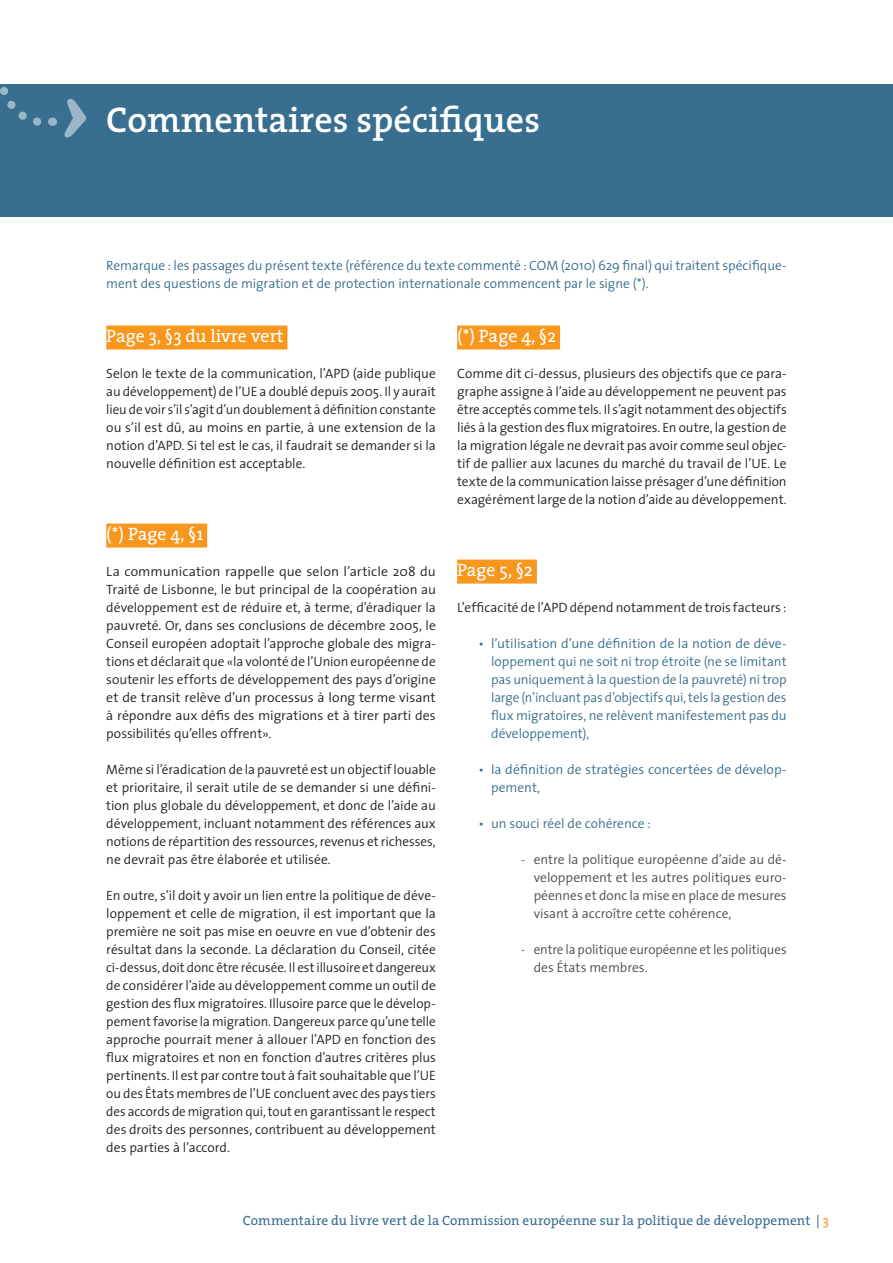
<style>
.page{position:relative;width:893px;height:1263px;background:#fff}
.page>*{position:absolute;margin:0;border:0;box-sizing:border-box;transform-origin:0 0}
.titre_1{font:600 36px "The Serif";color:#fff}
.titre_2{font:18px "The Serif";color:#fff}
.corps_de_texte{font:300 13.5px/18px "The Sans";color:#231f20;text-align:justify}
.corps_de_texte_-_énu{font:300 13.5px/18px "The Sans";color:#386e8f;text-align:justify}
.corps_de_texte_-_énu-2{font:300 13.5px/18px "The Sans";letter-spacing:-.005em;color:#4b4c4d;text-align:justify}
.corps_de_texte-2{font:300 13.5px/18px "The Sans";color:#386e8f}
.t1{font:13.5px "The Serif";letter-spacing:.005em;color:#386e8f}
.s1{font-style:inherit}
.s2{color:#f7971d}
</style>
<div class="page">
<div style="left:106px;top:326px;width:181px;height:24px;background:#f7971d"></div>
<div style="left:106px;top:524px;width:101px;height:24px;background:#f7971d"></div>
<div style="left:457px;top:326px;width:103px;height:24px;background:#f7971d"></div>
<div style="left:457px;top:560px;width:80px;height:24px;background:#f7971d"></div>
<div style="left:0;top:85px;width:893px;height:132px;background:#386e8f"></div>
<svg style="left:0;top:84px;width:53px;height:42px"></svg>
<svg style="left:64px;top:98px;width:22px;height:40px"></svg>
<p class="titre_1" style="left:106px;top:90px;width:435px">Commentaires spécifiques</p>
<p class="corps_de_texte-2" style="left:106px;top:256px;width:682px">Remarque : les passages du présent texte (référence du texte commenté : COM (2010) 629 final) qui traitent spécifique&shy;ment des questions de migration et de protection internationale commencent par le signe (*).</p>
<p class="titre_2" style="left:106px;top:321px;width:179px">Page 3, §3 du livre vert</p>
<p class="corps_de_texte" style="left:106px;top:364px;width:331px">Selon le texte de la communication, l’APD (aide publique au développement) de l’UE a doublé depuis 2005. Il y aurait lieu de voir s’il s’agit d’un doublement à définition constante ou s’il est dû, au moins en partie, à une extension de la notion d’APD. Si tel est le cas, il faudrait se demander si la nouvelle définition est acceptable.</p>
<p class="titre_2" style="left:106px;top:519px;width:98px">(*) Page 4, §1</p>
<p class="corps_de_texte" style="left:106px;top:562px;width:331px">La communication rappelle que selon l’article 208 du Traité de Lisbonne, le but principal de la coopération au développement est de réduire et, à terme, d’éradiquer la pauvreté. Or, dans ses conclusions de décembre 2005, le Conseil européen adoptait l’approche globale des migra&shy;tions et déclarait que «la volonté de l’Union européenne de soutenir les efforts de développement des pays d’origine et de transit relève d’un processus à long terme visant à répondre aux défis des migrations et à tirer parti des possibilités qu’elles offrent».</p>
<p class="corps_de_texte" style="left:106px;top:760px;width:331px">Même si l’éradication de la pauvreté est un objectif louable et prioritaire, il serait utile de se demander si une défini&shy;tion plus globale du développement, et donc de l’aide au développement, incluant notamment des références aux notions de répartition des ressources, revenus et richesses, ne devrait pas être élaborée et utilisée.</p>
<p class="corps_de_texte" style="left:106px;top:886px;width:331px">En outre, s’il doit y avoir un lien entre la politique de déve&shy;loppement et celle de migration, il est important que la première ne soit pas mise en oeuvre en vue d’obtenir des résultat dans la seconde. La déclaration du Conseil, citée ci-dessus, doit donc être récusée. Il est illusoire et dangereux de considérer l’aide au développement comme un outil de gestion des flux migratoires. Illusoire parce que le dévelop&shy;pement favorise la migration. Dangereux parce qu’une telle approche pourrait mener à allouer l’APD en fonction des flux migratoires et non en fonction d’autres critères plus pertinents. Il est par contre tout à fait souhaitable que l’UE ou des États membres de l’UE concluent avec des pays tiers des accords de migration qui, tout en garantissant le respect des droits des personnes, contribuent au développement des parties à l’accord.</p>
<p class="titre_2" style="left:457px;top:321px;width:101px">(*) Page 4, §2</p>
<p class="corps_de_texte" style="left:457px;top:364px;width:331px">Comme dit ci-dessus, plusieurs des objectifs que ce para&shy;graphe assigne à l’aide au développement ne peuvent pas être acceptés comme tels. Il s’agit notamment des objectifs liés à la gestion des flux migratoires. En outre, la gestion de la migration légale ne devrait pas avoir comme seul objec&shy;tif de pallier aux lacunes du marché du travail de l’UE. Le texte de la communication laisse présager d’une définition exagérément large de la notion d’aide au développement.</p>
<p class="titre_2" style="left:457px;top:555px;width:77px">Page 5, §2</p>
<p class="corps_de_texte" style="left:457px;top:598px;width:331px">L’efficacité de l’APD dépend notamment de trois facteurs :</p>
<p class="corps_de_texte_-_énu" style="left:491px;top:634px;width:297px;text-indent:-13px">• l’utilisation d’une définition de la notion de déve&shy;loppement qui ne soit ni trop étroite (ne se limitant pas uniquement à la question de la pauvreté) ni trop large (n’incluant pas d’objectifs qui, tels la gestion des flux migratoires, ne relèvent manifestement pas du développement),</p>
<p class="corps_de_texte_-_énu" style="left:491px;top:760px;width:297px;text-indent:-13px">• la définition de stratégies concertées de dévelop&shy;pement,</p>
<p class="corps_de_texte_-_énu" style="left:478px;top:814px;width:174px">• un souci réel de cohérence :</p>
<p class="corps_de_texte_-_énu-2" style="left:534px;top:850px;width:254px;text-indent:-13px"><span class="s1">-</span> entre la politique européenne d’aide au dé&shy;veloppement et les autres politiques euro&shy;péennes et donc la mise en place de mesures visant à accroître cette cohérence,</p>
<p class="corps_de_texte_-_énu-2" style="left:534px;top:940px;width:254px;text-indent:-13px"><span class="s1">-</span> entre la politique européenne et les politiques des États membres.</p>
<p class="t1" style="left:243px;top:1209px;width:588px">Commentaire du livre vert de la Commission européenne sur la politique de développement | <span class="s2">3</span></p>
</div>
